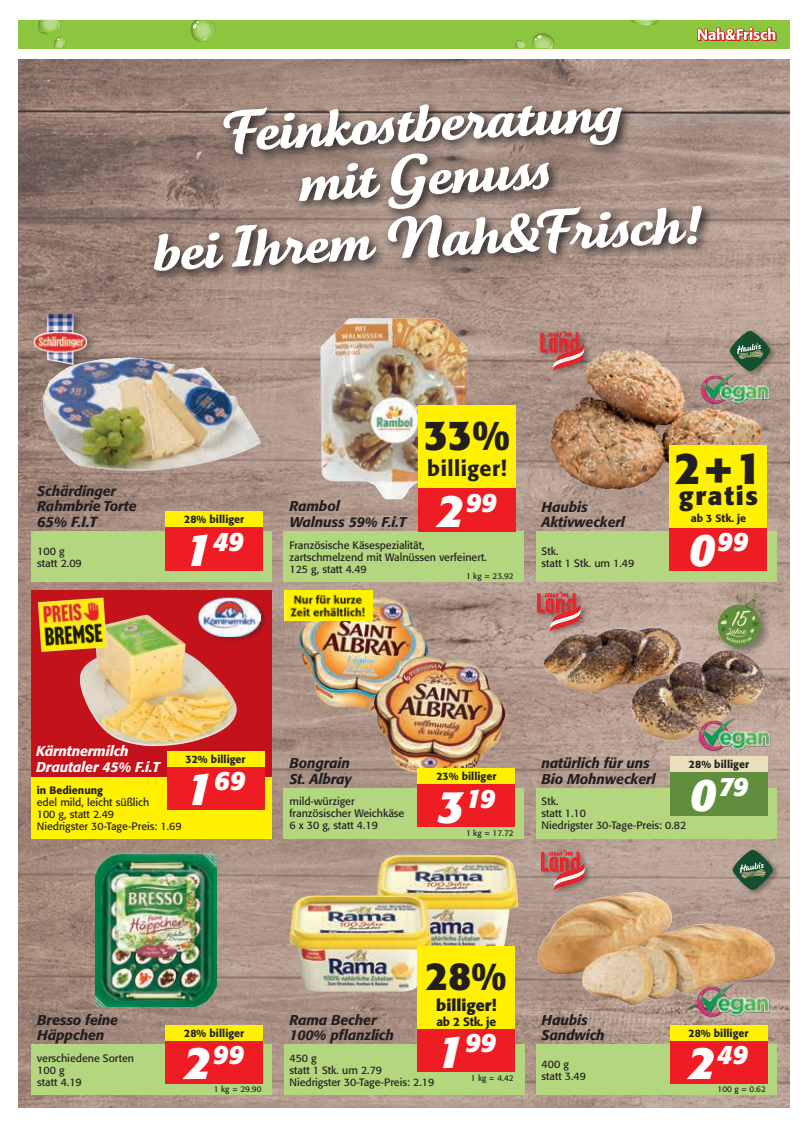
<style>
.page{position:relative;width:808px;height:1123px;background:#fff}
.page>*{position:absolute;margin:0;border:0;box-sizing:border-box;transform-origin:0 0}
.t1{font:56.6px/53.4px "Tartine Script Pro Bld";color:#fff;text-align:center}
.t2{font:700 44.1px "Formata Std";color:#231f20}
.t3{font:700 41.5px "Formata Std";color:#231f20}
.t4{font:700 38.8px "Formata Std";color:#231f20}
.t5{font:italic 700 26.4px "Formata Std";color:#fff}
.t6{font:700 25.4px "Formata Std";letter-spacing:.07em;color:#231f20}
.t7{font:500 21.4px "Formata Std";letter-spacing:.02em;color:#231f20}
.t8{font:700 16px "Formata Std";color:#231f20}
.t9{font:italic 500 14.5px "Formata Std";color:#231f20}
.t10{font:italic 500 14.1px/15.5px "Formata Std";letter-spacing:-.01em;color:#231f20}
.t11{font:italic 500 14.1px/15.5px "Formata Std";letter-spacing:-.01em;color:#fff}
.t12{font:500 12px "Formata Std";letter-spacing:-.02em;color:#231f20}
.t13{font:10.7px/12px "Formata Std";color:#231f20}
.t14{font:500 10.7px "Formata Std";color:#231f20}
.t15{font:8.2px "Formata Std";color:#231f20}
.s1{font-size:45.3px}
</style>
<div class="page">
<img style="left:18px;top:60px;width:771px;height:1047px">
<svg style="left:148px;top:99px;width:566px;height:185px;background:#8d7970"></svg>
<div style="left:31px;top:590px;width:241px;height:248px;background:#c4121a"></div>
<div style="left:18px;top:20px;width:771px;height:28px;background:#8bc63e"></div>
<svg style="left:38px;top:20px;width:28px;height:28px"></svg>
<svg style="left:630px;top:20px;width:29px;height:6px"></svg>
<svg style="left:515px;top:33px;width:39px;height:16px"></svg>
<svg style="left:190px;top:20px;width:26px;height:22px"></svg>
<svg style="left:697px;top:27px;width:80px;height:14px"></svg>
<img style="left:18px;top:293px;width:96px;height:109px">
<img style="left:298px;top:591px;width:130px;height:130px">
<div style="left:32px;top:1044px;width:240px;height:51px;background:#b3d67f"></div>
<div style="left:165px;top:1040px;width:98px;height:43px;background:#ee1d23"></div>
<div style="left:165px;top:1024px;width:98px;height:16px;background:#fff101"></div>
<div style="left:32px;top:531px;width:240px;height:51px;background:#b3d67f"></div>
<div style="left:284px;top:1044px;width:240px;height:51px;background:#b3d67f"></div>
<div style="left:284px;top:531px;width:240px;height:51px;background:#b3d67f"></div>
<div style="left:284px;top:787px;width:240px;height:51px;background:#b3d67f"></div>
<div style="left:165px;top:527px;width:98px;height:43px;background:#ee1d23"></div>
<div style="left:165px;top:511px;width:98px;height:16px;background:#fff101"></div>
<img style="left:43px;top:357px;width:218px;height:114px">
<div style="left:536px;top:787px;width:240px;height:51px;background:#b3d67f"></div>
<div style="left:536px;top:590px;width:52px;height:47px;background:#231f20;opacity:.4"></div>
<svg style="left:537px;top:591px;width:44px;height:40px;background:#c66663"></svg>
<div style="left:536px;top:531px;width:240px;height:51px;background:#b3d67f"></div>
<img style="left:701px;top:372px;width:69px;height:32px">
<div style="left:539px;top:329px;width:52px;height:48px;background:#231f20;opacity:.4"></div>
<svg style="left:540px;top:331px;width:44px;height:40px"></svg>
<div style="left:729px;top:329px;width:48px;height:48px;background:#231f20;opacity:.4"></div>
<svg style="left:730px;top:331px;width:40px;height:40px"></svg>
<svg style="left:737px;top:343px;width:26px;height:16px"></svg>
<div style="left:31px;top:776px;width:241px;height:62px;background:#fff101"></div>
<div style="left:536px;top:1044px;width:240px;height:51px;background:#b3d67f"></div>
<div style="left:540px;top:848px;width:52px;height:48px;background:#231f20;opacity:.4"></div>
<svg style="left:541px;top:849px;width:44px;height:41px;background:#c36967"></svg>
<div style="left:167px;top:766px;width:97px;height:43px;background:#ee1d23"></div>
<div style="left:167px;top:751px;width:97px;height:15px;background:#fff101"></div>
<div style="left:669px;top:1040px;width:98px;height:43px;background:#ee1d23"></div>
<div style="left:669px;top:1024px;width:98px;height:16px;background:#fff101"></div>
<img style="left:538px;top:892px;width:237px;height:112px">
<div style="left:197px;top:595px;width:71px;height:48px;background:#231f20;opacity:.4"></div>
<img style="left:199px;top:597px;width:61px;height:40px">
<div style="left:732px;top:848px;width:48px;height:48px;background:#231f20;opacity:.4"></div>
<svg style="left:732px;top:849px;width:41px;height:41px"></svg>
<svg style="left:739px;top:862px;width:27px;height:16px"></svg>
<img style="left:696px;top:983px;width:74px;height:34px">
<img style="left:95px;top:853px;width:121px;height:154px">
<img style="left:79px;top:613px;width:160px;height:134px">
<img style="left:550px;top:350px;width:71px;height:139px">
<img style="left:544px;top:627px;width:220px;height:112px">
<img style="left:377px;top:855px;width:141px;height:96px">
<img style="left:290px;top:895px;width:141px;height:96px">
<div style="left:669px;top:527px;width:98px;height:43px;background:#ee1d23"></div>
<div style="left:669px;top:445px;width:98px;height:82px;background:#fff101"></div>
<div style="left:417px;top:1028px;width:98px;height:43px;background:#ee1d23"></div>
<div style="left:417px;top:946px;width:98px;height:82px;background:#fff101"></div>
<div style="left:716px;top:590px;width:60px;height:66px;background:#231f20;opacity:.4"></div>
<div style="left:718px;top:604px;width:42px;height:43px;background:#618e3d;border-radius:50%"></div>
<svg style="left:720px;top:591px;width:46px;height:52px"></svg>
<div style="left:670px;top:772px;width:98px;height:43px;background:#618e3d"></div>
<div style="left:670px;top:756px;width:98px;height:16px;background:#eadfbb"></div>
<img style="left:698px;top:718px;width:74px;height:33px">
<img style="left:285px;top:590px;width:87px;height:30px">
<img style="left:375px;top:656px;width:129px;height:120px">
<img style="left:320px;top:318px;width:147px;height:181px">
<div style="left:418px;top:488px;width:98px;height:43px;background:#ee1d23"></div>
<div style="left:418px;top:406px;width:98px;height:82px;background:#fff101"></div>
<div style="left:417px;top:783px;width:98px;height:44px;background:#ee1d23"></div>
<div style="left:417px;top:768px;width:98px;height:15px;background:#fff101"></div>
<img style="left:32px;top:586px;width:81px;height:78px">
<h1 class="t1" style="left:219px;top:106px;width:404px;rotate:-3deg">Feinkostberatung mit Genuss</h1>
<h1 class="t1" style="left:151px;top:225px;width:551px;rotate:-3deg">bei Ihrem Nah&amp;Frisch!</h1>
<h3 class="t10" style="left:37px;top:483px;width:101px">Schärdinger<br>Rahmbrie Torte</h3>
<h3 class="t9" style="left:37px;top:513px;width:61px">65% F.I.T</h3>
<p class="t13" style="left:37px;top:545px;width:46px">100 g statt 2.09</p>
<p class="t14" style="left:184px;top:513px;width:62px">28% billiger</p>
<h3 class="t5" style="left:185px;top:525px;width:60px"><span class="s1">1</span>49</h3>
<h3 class="t10" style="left:289px;top:499px;width:118px">Rambol<br>Walnuss 59% F.i.T</h3>
<h3 class="t3" style="left:424px;top:409px;width:88px">33%</h3>
<h3 class="t7" style="left:427px;top:455px;width:81px">billiger!</h3>
<h3 class="t5" style="left:437px;top:486px;width:61px"><span class="s1">2</span>99</h3>
<p class="t13" style="left:289px;top:539px;width:199px">Französische Käsespezialität, zartschmelzend mit Walnüssen verfeinert.<br>125 g, statt 4.49</p>
<p class="t15" style="left:466px;top:571px;width:49px">1 kg = 23.92</p>
<h3 class="t10" style="left:542px;top:499px;width:85px">Haubis<br>Aktivweckerl</h3>
<p class="t13" style="left:542px;top:545px;width:94px">Stk.<br>statt 1 Stk. um 1.49</p>
<h2 class="t2" style="left:675px;top:440px;width:88px">2+1</h2>
<h3 class="t6" style="left:679px;top:480px;width:81px">gratis</h3>
<p class="t14" style="left:691px;top:512px;width:57px">ab 3 Stk. je</p>
<h3 class="t5" style="left:689px;top:525px;width:61px"><span class="s1">0</span>99</h3>
<h3 class="t11" style="left:36px;top:743px;width:125px">Kärntnermilch<br>Drautaler 45% F.i.T</h3>
<p class="t14" style="left:186px;top:752px;width:62px">32% billiger</p>
<h3 class="t5" style="left:186px;top:764px;width:61px"><span class="s1">1</span>69</h3>
<p class="t14" style="left:37px;top:783px;width:68px">in Bedienung</p>
<p class="t13" style="left:37px;top:796px;width:146px">edel mild, leicht süßlich<br>100 g, statt 2.49<br>Niedrigster 30-Tage-Preis: 1.69</p>
<h3 class="t10" style="left:289px;top:755px;width:64px">Bongrain<br>St. Albray</h3>
<p class="t13" style="left:289px;top:795px;width:116px">mild-würziger französischer Weichkäse<br>6 x 30 g, statt 4.19</p>
<p class="t14" style="left:436px;top:769px;width:62px">23% billiger</p>
<h3 class="t5" style="left:437px;top:782px;width:59px"><span class="s1">3</span>19</h3>
<p class="t15" style="left:466px;top:828px;width:49px">1 kg = 17.72</p>
<h3 class="t10" style="left:542px;top:755px;width:116px">natürlich für uns<br>Bio Mohnweckerl</h3>
<p class="t14" style="left:689px;top:758px;width:62px">28% billiger</p>
<h3 class="t5" style="left:690px;top:770px;width:60px"><span class="s1">0</span>79</h3>
<p class="t13" style="left:542px;top:795px;width:146px">Stk.<br>statt 1.10<br>Niedrigster 30-Tage-Preis: 0.82</p>
<h3 class="t10" style="left:37px;top:1011px;width:82px">Bresso feine<br>Häppchen</h3>
<p class="t13" style="left:37px;top:1052px;width:98px">verschiedene Sorten<br>100 g<br>statt 4.19</p>
<p class="t14" style="left:184px;top:1026px;width:62px">28% billiger</p>
<h3 class="t5" style="left:185px;top:1038px;width:61px"><span class="s1">2</span>99</h3>
<p class="t15" style="left:214px;top:1084px;width:49px">1 kg = 29.90</p>
<h3 class="t4" style="left:426px;top:952px;width:82px">28%</h3>
<h3 class="t8" style="left:436px;top:995px;width:62px">billiger!</h3>
<p class="t12" style="left:436px;top:1014px;width:61px">ab 2 Stk. je</p>
<h3 class="t10" style="left:289px;top:1011px;width:106px">Rama Becher<br>100% pflanzlich</h3>
<h3 class="t5" style="left:437px;top:1026px;width:61px"><span class="s1">1</span>99</h3>
<p class="t13" style="left:289px;top:1052px;width:146px">450 g<br>statt 1 Stk. um 2.79<br>Niedrigster 30-Tage-Preis: 2.19</p>
<p class="t15" style="left:471px;top:1073px;width:44px">1 kg = 4.42</p>
<h3 class="t10" style="left:542px;top:1011px;width:65px">Haubis<br>Sandwich</h3>
<p class="t13" style="left:542px;top:1058px;width:46px">400 g statt 3.49</p>
<p class="t14" style="left:688px;top:1026px;width:62px">28% billiger</p>
<h3 class="t5" style="left:689px;top:1038px;width:60px"><span class="s1">2</span>49</h3>
<p class="t15" style="left:717px;top:1084px;width:50px">100 g = 0.62</p>
</div>
